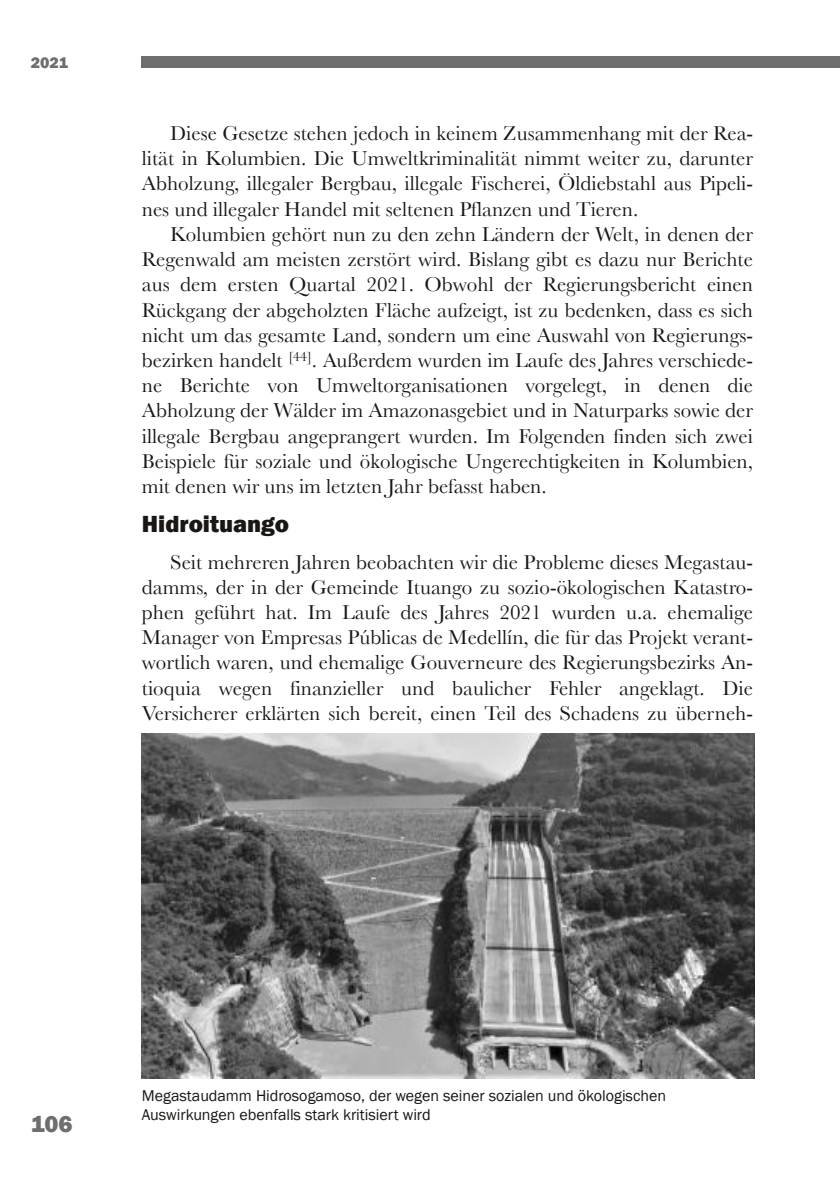
<style>
.page{position:relative;width:840px;height:1191px;background:#fff}
.page>*{position:absolute;margin:0;border:0;box-sizing:border-box;transform-origin:0 0}
.t1{font:800 24px "Franklin Gothic";color:#181715}
.t2{font:800 24px "Franklin Gothic";color:#6f6e6e}
.t3{font:21px/25.2px "Baskerville";color:#181715;text-align:justify}
.t4{font:16px/19.2px "Franklin Gothic";letter-spacing:-.005em;color:#181715}
.t5{font:800 16px "Franklin Gothic";color:#6f6e6e}
</style>
<div class="page">
<div style="left:142px;top:57px;width:697px;height:11px;background:#6f6e6e"></div>
<img style="left:142px;top:733px;width:612px;height:345px">
<p class="t5" style="left:31px;top:53px;width:39px">2021</p>
<p class="t3" style="left:142px;top:121px;width:612px;text-indent:28px">Diese Gesetze stehen jedoch in keinem Zusammenhang mit der Rea&shy;lität in Kolumbien. Die Umweltkriminalität nimmt weiter zu, darunter Abholzung, illegaler Bergbau, illegale Fischerei, Öldiebstahl aus Pipeli&shy;nes und illegaler Handel mit seltenen Pflanzen und Tieren.</p>
<p class="t3" style="left:142px;top:221px;width:612px;text-indent:28px">Kolumbien gehört nun zu den zehn Ländern der Welt, in denen der Regenwald am meisten zerstört wird. Bislang gibt es dazu nur Berichte aus dem ersten Quartal 2021. Obwohl der Regierungsbericht einen Rückgang der abgeholzten Fläche aufzeigt, ist zu bedenken, dass es sich nicht um das gesamte Land, sondern um eine Auswahl von Regierungs&shy;bezirken handelt <sup>[44]</sup>. Außerdem wurden im Laufe des Jahres verschiede&shy;ne Berichte von Umweltorganisationen vorgelegt, in denen die Abholzung der Wälder im Amazonasgebiet und in Naturparks sowie der illegale Bergbau angeprangert wurden. Im Folgenden finden sich zwei Beispiele für soziale und ökologische Ungerechtigkeiten in Kolumbien, mit denen wir uns im letzten Jahr befasst haben.</p>
<p class="t1" style="left:142px;top:510px;width:149px">Hidroituango</p>
<p class="t3" style="left:142px;top:549px;width:612px;text-indent:28px">Seit mehreren Jahren beobachten wir die Probleme dieses Megastau&shy;damms, der in der Gemeinde Ituango zu sozio-ökologischen Katastro&shy;phen geführt hat. Im Laufe des Jahres 2021 wurden u.a. ehemalige Manager von Empresas Públicas de Medellín, die für das Projekt verant&shy;wortlich waren, und ehemalige Gouverneure des Regierungsbezirks An&shy;tioquia wegen finanzieller und baulicher Fehler angeklagt. Die Versicherer erklärten sich bereit, einen Teil des Schadens zu überneh-</p>
<p class="t2" style="left:31px;top:1110px;width:43px">106</p>
<p class="t4" style="left:142px;top:1085px;width:525px">Megastaudamm Hidrosogamoso, der wegen seiner sozialen und ökologischen<br>Auswirkungen ebenfalls stark kritisiert wird</p>
</div>
